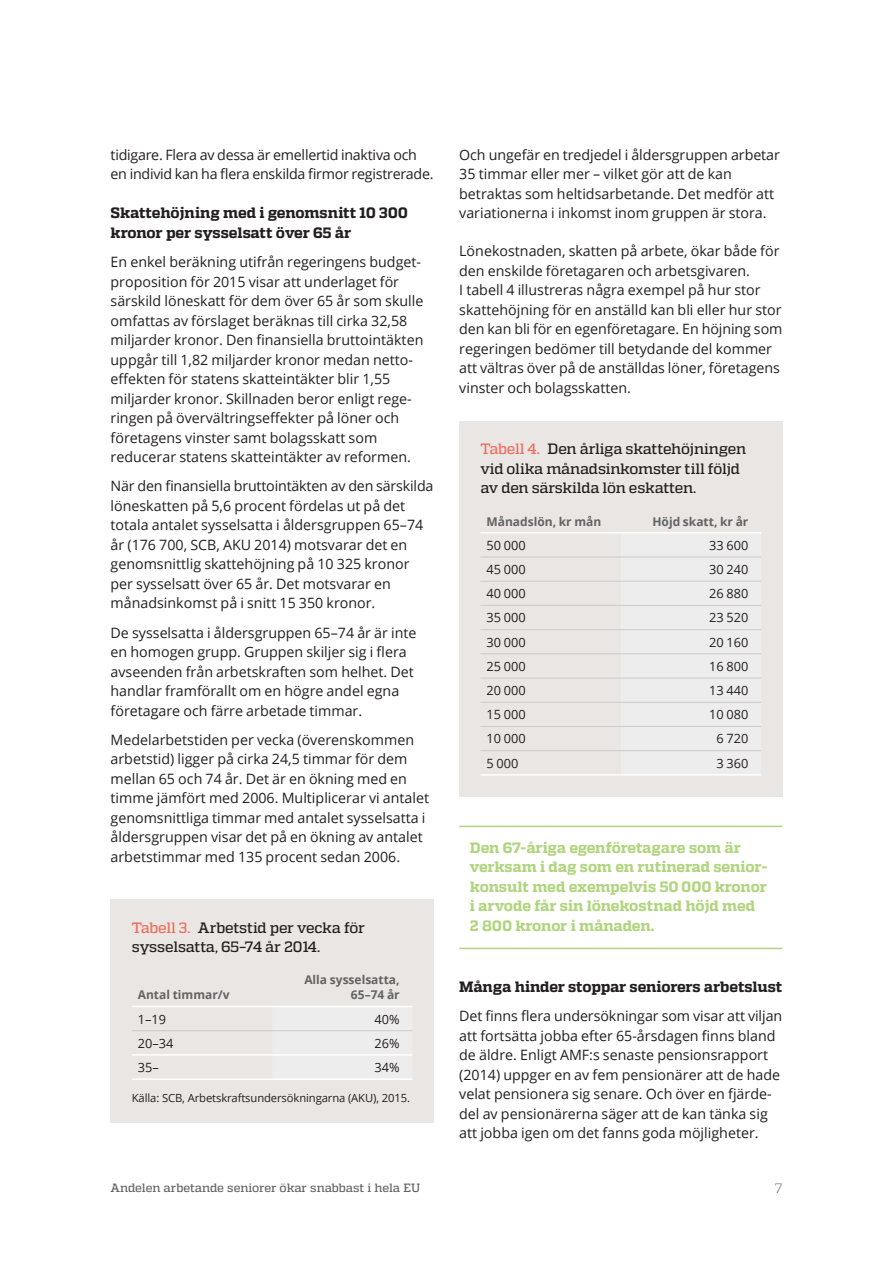
<style>
.page{position:relative;width:893px;height:1263px;background:#fff}
.page>*{position:absolute;margin:0;border:0;box-sizing:border-box;transform-origin:0 0}
.t1{font:800 15px/19.5px "Quadon";letter-spacing:-.01em;color:#b0d57e}
.t2{font:500 15px/19.5px "Quadon";letter-spacing:-.015em;color:#231f20}
.t3{font:800 15px/19.5px "Quadon";letter-spacing:-.01em;color:#231f20}
.t4{font:14.25px/19.5px "Open Sans";color:#231f20}
.t5{font:14.25px/19.5px "Open Sans";letter-spacing:-.02em;color:#231f20}
.t6{font:300 13.5px "Quadon";color:#636366}
.t7{font:12.75px "Open Sans";color:#231f20}
.t8{font:700 12px/15px "Open Sans";color:#636366;text-align:right}
.t9{font:500 12px "Quadon";letter-spacing:-.005em;color:#636366}
.t10{font:11.25px "Open Sans";letter-spacing:-.01em;color:#231f20}
.s1{color:#f26b5c}
</style>
<div class="page">
<div style="left:111px;top:899px;width:323px;height:224px;background:#e9e6e3"></div>
<svg style="left:272px;top:1007px;width:140px;height:1px"></svg>
<hr style="left:132px;top:1030px;width:140px;height:1px;background:#cbcbcb">
<hr style="left:272px;top:1030px;width:140px;height:1px;background:#cbcbcb">
<hr style="left:132px;top:1006px;width:140px;height:1px;background:#fff">
<hr style="left:272px;top:1006px;width:140px;height:1px;background:#fff">
<hr style="left:132px;top:1078px;width:140px;height:2px;background:#fff">
<hr style="left:272px;top:1078px;width:140px;height:2px;background:#fff">
<hr style="left:132px;top:1054px;width:140px;height:2px;background:#fff">
<hr style="left:272px;top:1054px;width:140px;height:2px;background:#fff">
<div style="left:459px;top:421px;width:323px;height:376px;background:#e9e6e3"></div>
<div style="left:621px;top:533px;width:140px;height:145px;background:#ededed"></div>
<hr style="left:480px;top:557px;width:141px;height:1px;background:#cbcbcb">
<hr style="left:621px;top:557px;width:140px;height:1px;background:#cbcbcb">
<hr style="left:480px;top:581px;width:141px;height:1px;background:#cbcbcb">
<hr style="left:621px;top:581px;width:140px;height:1px;background:#cbcbcb">
<hr style="left:480px;top:605px;width:141px;height:1px;background:#cbcbcb">
<hr style="left:621px;top:605px;width:140px;height:1px;background:#cbcbcb">
<hr style="left:480px;top:629px;width:141px;height:1px;background:#cbcbcb">
<hr style="left:621px;top:629px;width:140px;height:1px;background:#cbcbcb">
<hr style="left:480px;top:653px;width:141px;height:1px;background:#cbcbcb">
<hr style="left:621px;top:653px;width:140px;height:1px;background:#cbcbcb">
<hr style="left:480px;top:678px;width:141px;height:1px;background:#cbcbcb">
<hr style="left:621px;top:678px;width:140px;height:1px;background:#cbcbcb">
<hr style="left:480px;top:702px;width:141px;height:1px;background:#cbcbcb">
<hr style="left:621px;top:702px;width:140px;height:1px;background:#cbcbcb">
<hr style="left:480px;top:726px;width:141px;height:1px;background:#cbcbcb">
<hr style="left:621px;top:726px;width:140px;height:1px;background:#cbcbcb">
<hr style="left:480px;top:532px;width:141px;height:1px;background:#fff">
<hr style="left:621px;top:532px;width:140px;height:1px;background:#fff">
<hr style="left:480px;top:774px;width:141px;height:2px;background:#fff">
<hr style="left:621px;top:774px;width:140px;height:2px;background:#fff">
<hr style="left:480px;top:750px;width:141px;height:1px;background:#cbcbcb">
<hr style="left:621px;top:750px;width:140px;height:1px;background:#cbcbcb">
<hr style="left:459px;top:826px;width:323px;height:1px;background:#b0d57e">
<hr style="left:459px;top:948px;width:323px;height:1px;background:#b0d57e">
<p class="t5" style="left:111px;top:144px;width:325px">tidigare. Flera av dessa är emellertid inaktiva och en individ kan ha flera enskilda firmor registrerade.</p>
<p class="t3" style="left:111px;top:203px;width:299px">Skattehöjning med i genomsnitt 10 300 kronor per sysselsatt över 65 år</p>
<p class="t4" style="left:111px;top:252px;width:314px">En enkel beräkning utifrån regeringens budget&shy;proposition för 2015 visar att underlaget för särskild löneskatt för dem över 65 år som skulle omfattas av förslaget beräknas till cirka 32,58 miljarder kronor. Den finansiella bruttointäkten uppgår till 1,82 miljarder kronor medan netto&shy;effekten för statens skatteintäkter blir 1,55 miljarder kronor. Skillnaden beror enligt rege&shy;ringen på övervältringseffekter på löner och företagens vinster samt bolagsskatt som reducerar statens skatteintäkter av reformen.</p>
<p class="t4" style="left:111px;top:476px;width:324px">När den finansiella bruttointäkten av den särskilda löneskatten på 5,6 procent fördelas ut på det totala antalet sysselsatta i åldersgruppen 65–74 år (176 700, SCB, AKU 2014) motsvarar det en genomsnittlig skattehöjning på 10 325 kronor per sysselsatt över 65 år. Det motsvarar en månadsinkomst på i snitt 15 350 kronor.</p>
<p class="t4" style="left:111px;top:622px;width:307px">De sysselsatta i åldersgruppen 65–74 år är inte en homogen grupp. Gruppen skiljer sig i flera avseenden från arbetskraften som helhet. Det handlar framförallt om en högre andel egna företagare och färre arbetade timmar.</p>
<p class="t4" style="left:111px;top:729px;width:320px">Medelarbetstiden per vecka (överenskommen arbetstid) ligger på cirka 24,5 timmar för dem mellan 65 och 74 år. Det är en ökning med en timme jämfört med 2006. Multiplicerar vi antalet genomsnittliga timmar med antalet sysselsatta i åldersgruppen visar det på en ökning av antalet arbetstimmar med 135 procent sedan 2006.</p>
<p class="t2" style="left:132px;top:918px;width:235px"><span class="s1">Tabell 3.</span> Arbetstid per vecka för sysselsatta, 65–74 år 2014.</p>
<p class="t8" style="left:138px;top:987px;width:93px">Antal timmar/v</p>
<p class="t8" style="left:304px;top:972px;width:97px">Alla sysselsatta,<br>65–74 år</p>
<p class="t7" style="left:138px;top:1010px;width:30px">1–19</p>
<p class="t7" style="left:375px;top:1010px;width:27px">40%</p>
<p class="t7" style="left:138px;top:1034px;width:37px">20–34</p>
<p class="t7" style="left:375px;top:1034px;width:27px">26%</p>
<p class="t7" style="left:138px;top:1058px;width:22px">35–</p>
<p class="t7" style="left:375px;top:1058px;width:27px">34%</p>
<p class="t10" style="left:132px;top:1090px;width:280px">Källa: SCB, Arbetskraftsundersökningarna (AKU), 2015.</p>
<p class="t4" style="left:459px;top:144px;width:322px">Och ungefär en tredjedel i åldersgruppen arbetar 35 timmar eller mer – vilket gör att de kan betraktas som heltidsarbetande. Det medför att variationerna i inkomst inom gruppen är stora.</p>
<p class="t4" style="left:459px;top:241px;width:325px">Lönekostnaden, skatten på arbete, ökar både för den enskilde företagaren och arbetsgivaren.<br>I tabell 4 illustreras några exempel på hur stor skattehöjning för en anställd kan bli eller hur stor den kan bli för en egenföretagare. En höjning som regeringen bedömer till betydande del kommer att vältras över på de anställdas löner, företagens vinster och bolagsskatten.</p>
<p class="t2" style="left:480px;top:439px;width:267px"><span class="s1">Tabell 4.</span> Den årliga skattehöjningen vid olika månadsinkomster till följd av den särskilda lön eskatten.</p>
<p class="t8" style="left:486px;top:513px;width:116px">Månadslön, kr mån</p>
<p class="t8" style="left:652px;top:513px;width:97px">Höjd skatt, kr år</p>
<p class="t7" style="left:486px;top:536px;width:41px">50 000</p>
<p class="t7" style="left:709px;top:536px;width:41px">33 600</p>
<p class="t7" style="left:486px;top:560px;width:41px">45 000</p>
<p class="t7" style="left:709px;top:560px;width:41px">30 240</p>
<p class="t7" style="left:486px;top:584px;width:41px">40 000</p>
<p class="t7" style="left:709px;top:584px;width:41px">26 880</p>
<p class="t7" style="left:486px;top:609px;width:41px">35 000</p>
<p class="t7" style="left:709px;top:609px;width:41px">23 520</p>
<p class="t7" style="left:486px;top:633px;width:41px">30 000</p>
<p class="t7" style="left:709px;top:633px;width:41px">20 160</p>
<p class="t7" style="left:486px;top:657px;width:41px">25 000</p>
<p class="t7" style="left:709px;top:657px;width:41px">16 800</p>
<p class="t7" style="left:486px;top:681px;width:41px">20 000</p>
<p class="t7" style="left:709px;top:681px;width:41px">13 440</p>
<p class="t7" style="left:486px;top:706px;width:41px">15 000</p>
<p class="t7" style="left:709px;top:706px;width:41px">10 080</p>
<p class="t7" style="left:486px;top:730px;width:41px">10 000</p>
<p class="t7" style="left:716px;top:730px;width:33px">6 720</p>
<p class="t7" style="left:486px;top:754px;width:33px">5 000</p>
<p class="t7" style="left:716px;top:754px;width:33px">3 360</p>
<p class="t1" style="left:470px;top:838px;width:299px">Den 67-åriga egenföretagare som är verksam i dag som en rutinerad senior&shy;konsult med exempelvis 50 000 kronor i arvode får sin lönekostnad höjd med 2 800 kronor i månaden.</p>
<p class="t3" style="left:459px;top:977px;width:325px">Många hinder stoppar seniorers arbetslust</p>
<p class="t4" style="left:459px;top:1006px;width:325px">Det finns flera undersökningar som visar att viljan att fortsätta jobba efter 65-årsdagen finns bland de äldre. Enligt AMF:s senaste pensionsrapport (2014) uppger en av fem pensionärer att de hade velat pensionera sig senare. Och över en fjärde&shy;del av pensionärerna säger att de kan tänka sig att jobba igen om det fanns goda möjligheter.</p>
<p class="t9" style="left:111px;top:1181px;width:311px">Andelen arbetande seniorer ökar snabbast i hela EU</p>
<p class="t6" style="left:775px;top:1181px;width:9px">7</p>
</div>
